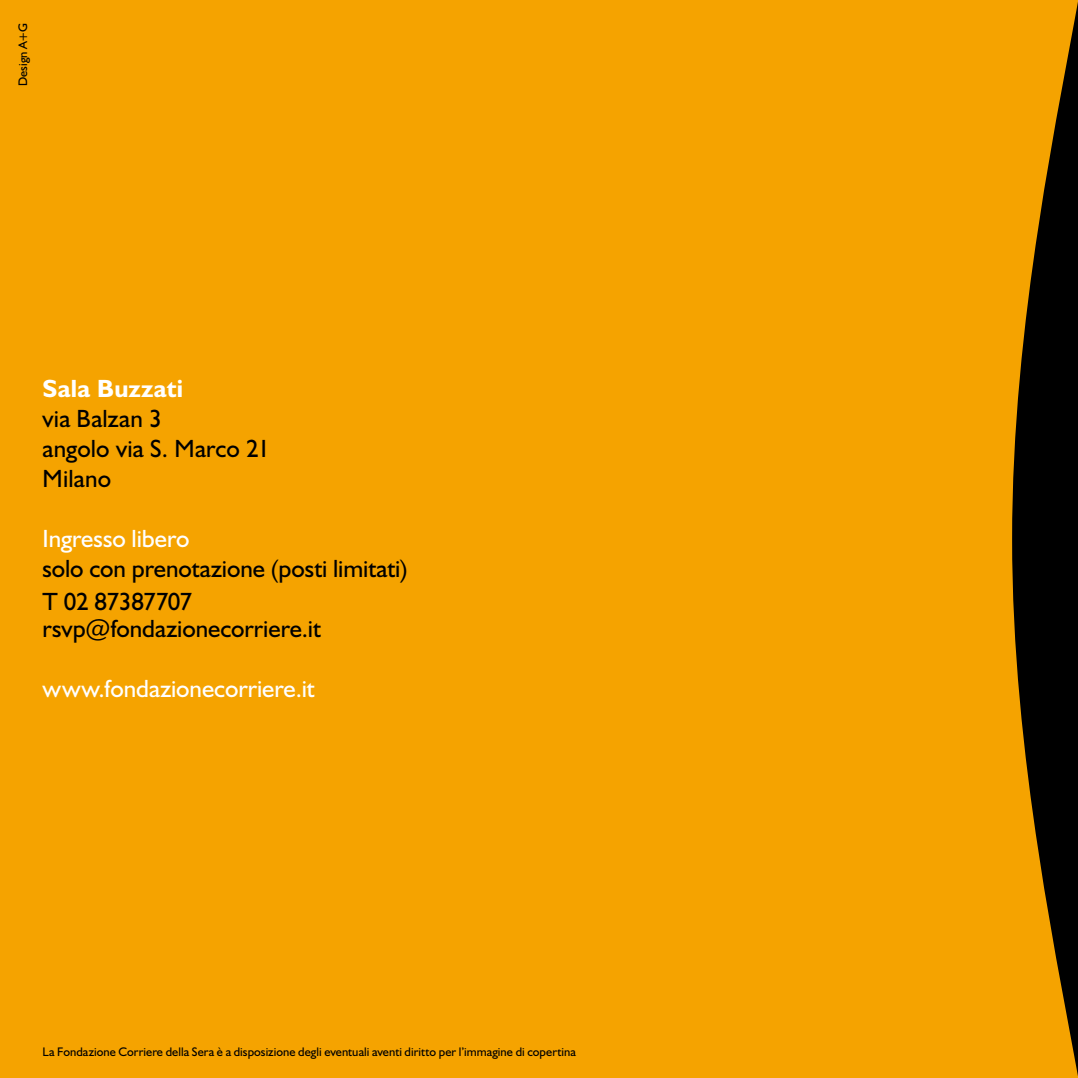
<style>
.page{position:relative;width:1078px;height:1078px;background:#fff}
.page>*{position:absolute;margin:0;border:0;box-sizing:border-box;transform-origin:0 0}
.t1{font:25px/30px "Humanist 521 BT";color:#000}
.t2{font:25px "Humanist 521 BT";letter-spacing:-.005em;color:#fff}
.t3{font:700 25px "Humanist 521 BT";letter-spacing:.01em;color:#fff}
.t4{font:12.5px "Humanist 521 BT";letter-spacing:.005em;color:#000}
</style>
<div class="page">
<div style="left:0;top:0;width:1077px;height:1077px;background:#f5a300"></div>
<svg style="left:1012px;top:7px;width:65px;height:1064px;fill:#000"></svg>
<p class="t4" style="left:15px;top:86px;width:65px;rotate:-90deg">Design A+G</p>
<p class="t3" style="left:43px;top:373px;width:142px">Sala Buzzati</p>
<p class="t1" style="left:43px;top:403px;width:229px">via Balzan 3<br>angolo via S. Marco 21<br>Milano</p>
<p class="t2" style="left:43px;top:523px;width:148px">Ingresso libero</p>
<p class="t1" style="left:43px;top:552px;width:366px;line-height:32.5px">solo con prenotazione (posti limitati)<br>T 02 87387707</p>
<p class="t1" style="left:43px;top:613px;width:280px">rsvp@fondazionecorriere.it</p>
<p class="t2" style="left:43px;top:673px;width:274px">www.fondazionecorriere.it</p>
<p class="t4" style="left:43px;top:1043px;width:534px">La Fondazione Corriere della Sera è a disposizione degli eventuali aventi diritto per l’immagine di copertina</p>
</div>
